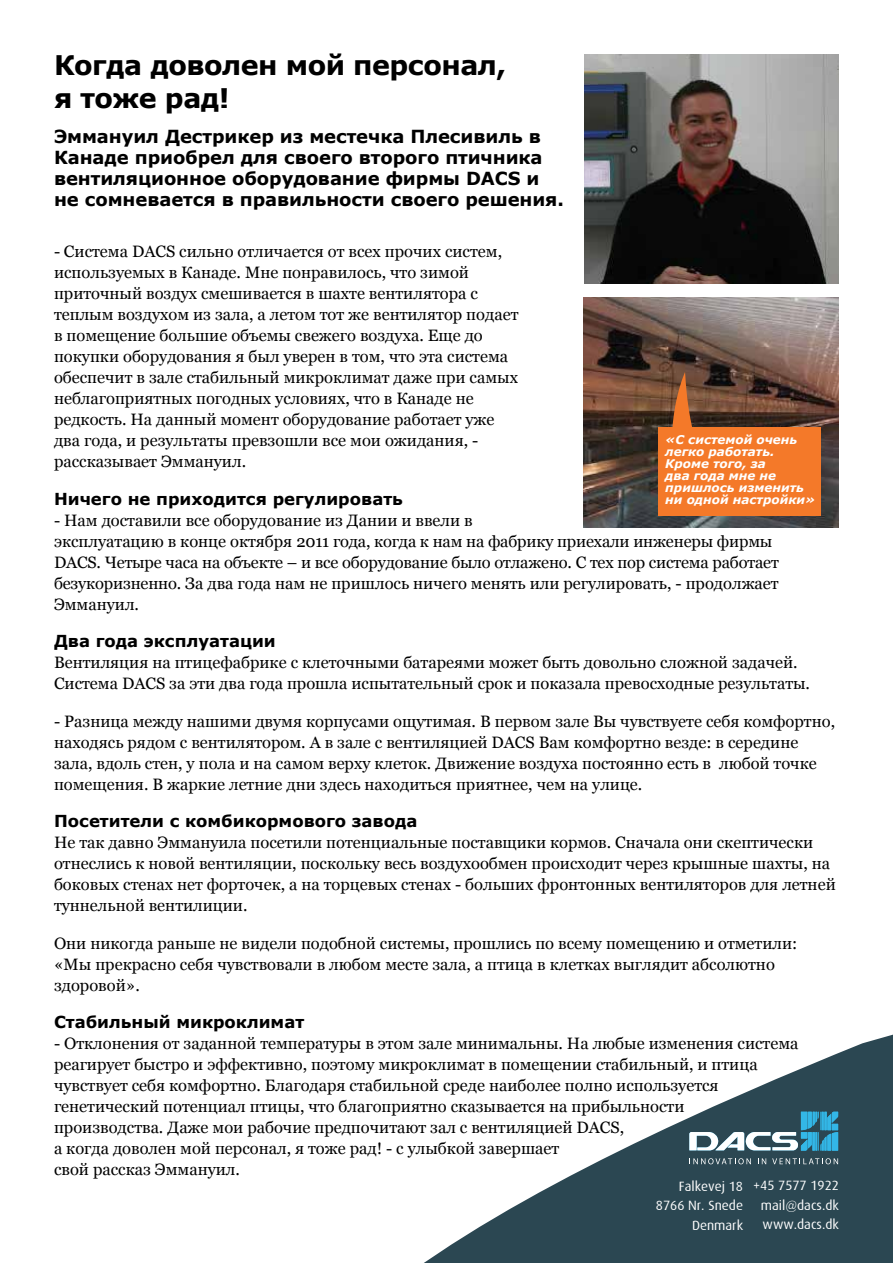
<style>
.page{position:relative;width:893px;height:1263px;background:#fff}
.page>*{position:absolute;margin:0;border:0;box-sizing:border-box;transform-origin:0 0}
.t1{font:700 27px/33px "Verdana";letter-spacing:-.02em;color:#000}
.t2{font:700 18px/21px "Verdana";letter-spacing:-.005em;color:#000}
.t3{font:16.5px/21px "Georgia";color:#000}
.t4{font:700 16.5px "Verdana";color:#000}
.t5{font:13.5px/19.5px "Dax";color:#fff;text-align:right}
.t6{font:italic 700 12px/12px "Verdana";color:#fff}
</style>
<div class="page">
<img style="left:584px;top:298px;width:255px;height:229px">
<img style="left:585px;top:54px;width:254px;height:230px">
<div style="left:658px;top:427px;width:162px;height:88px;background:#f47929"></div>
<svg style="left:671px;top:372px;width:57px;height:55px;background:#764a2e"></svg>
<svg style="left:424px;top:1034px;width:469px;height:229px;fill:#2b4752"></svg>
<svg style="left:689px;top:1111px;width:149px;height:40px"></svg>
<svg style="left:689px;top:1158px;width:62px;height:6px"></svg>
<svg style="left:758px;top:1158px;width:8px;height:6px"></svg>
<svg style="left:772px;top:1158px;width:66px;height:6px"></svg>
<h1 class="t1" style="left:54px;top:49px;width:454px">Когда доволен мой персонал, я тоже рад!</h1>
<p class="t2" style="left:54px;top:127px;width:511px">Эммануил Дестрикер из местечка Плесивиль в Канаде приобрел для своего второго птичника вентиляционное оборудование фирмы DACS и не сомневается в правильности своего решения.</p>
<p class="t3" style="left:54px;top:240px;width:466px">- Система DACS сильно отличается от всех прочих систем, используемых в Канаде. Мне понравилось, что зимой приточный воздух смешивается в шахте вентилятора с теплым воздухом из зала, а летом тот же вентилятор подает в помещение большие объемы свежего воздуха. Еще до покупки оборудования я был уверен в том, что эта система обеспечит в зале стабильный микроклимат даже при самых неблагоприятных погодных условиях, что в Канаде не редкость. На данный момент оборудование работает уже два года, и результаты превзошли все мои ожидания, - рассказывает Эммануил.</p>
<p class="t4" style="left:54px;top:488px;width:350px">Ничего не приходится регулировать</p>
<p class="t3" style="left:54px;top:509px;width:726px">- Нам доставили все оборудование из Дании и ввели в<br>эксплуатацию в конце октября 2011 года, когда к нам на фабрику приехали инженеры фирмы DACS. Четыре часа на объекте – и все оборудование было отлажено. С тех пор система работает безукоризненно. За два года нам не пришлось ничего менять или регулировать, - продолжает Эммануил.</p>
<p class="t4" style="left:54px;top:630px;width:223px">Два года эксплуатации</p>
<p class="t3" style="left:54px;top:651px;width:758px">Вентиляция на птицефабрике с клеточными батареями может быть довольно сложной задачей.<br>Система DACS за эти два года прошла испытательный срок и показала превосходные результаты.</p>
<p class="t3" style="left:54px;top:710px;width:783px">- Разница между нашими двумя корпусами ощутимая. В первом зале Вы чувствуете себя комфортно, находясь рядом с вентилятором. А в зале с вентиляцией DACS Вам комфортно везде: в середине зала, вдоль стен, у пола и на самом верху клеток. Движение воздуха постоянно есть в любой точке помещения. В жаркие летние дни здесь находиться приятнее, чем на улице.</p>
<p class="t4" style="left:54px;top:810px;width:365px">Посетители с комбикормового завода</p>
<p class="t3" style="left:54px;top:831px;width:783px">Не так давно Эммануила посетили потенциальные поставщики кормов. Сначала они скептически отнеслись к новой вентиляции, поскольку весь воздухообмен происходит через крышные шахты, на боковых стенах нет форточек, а на торцевых стенах - больших фронтонных вентиляторов для летней туннельной вентилиции.</p>
<p class="t3" style="left:54px;top:932px;width:745px">Они никогда раньше не видели подобной системы, прошлись по всему помещению и отметили: «Мы прекрасно себя чувствовали в любом месте зала, а птица в клетках выглядит абсолютно здоровой».</p>
<p class="t4" style="left:54px;top:1011px;width:252px">Стабильный микроклимат</p>
<p class="t3" style="left:54px;top:1032px;width:746px">- Отклонения от заданной температуры в этом зале минимальны. На любые изменения система реагирует быстро и эффективно, поэтому микроклимат в помещении стабильный, и птица чувствует себя комфортно. Благодаря стабильной среде наиболее полно используется генетический потенциал птицы, что благоприятно сказывается на прибыльности<br>производства. Даже мои рабочие предпочитают зал с вентиляцией DACS,<br>а когда доволен мой персонал, я тоже рад! - с улыбкой завершает<br>свой рассказ Эммануил.</p>
<p class="t6" style="left:665px;top:434px;width:151px">«С системой очень легко работать.<br>Кроме того, за<br>два года мне не пришлось изменить ни одной настройки»</p>
<p class="t5" style="left:656px;top:1176px;width:89px">Falkevej 18<br>8766 Nr. Snede<br>Denmark</p>
<p class="t5" style="left:761px;top:1176px;width:80px;text-align:justify;text-indent:-8px">+45 7577 1922 mail@dacs.dk www.dacs.dk</p>
</div>
